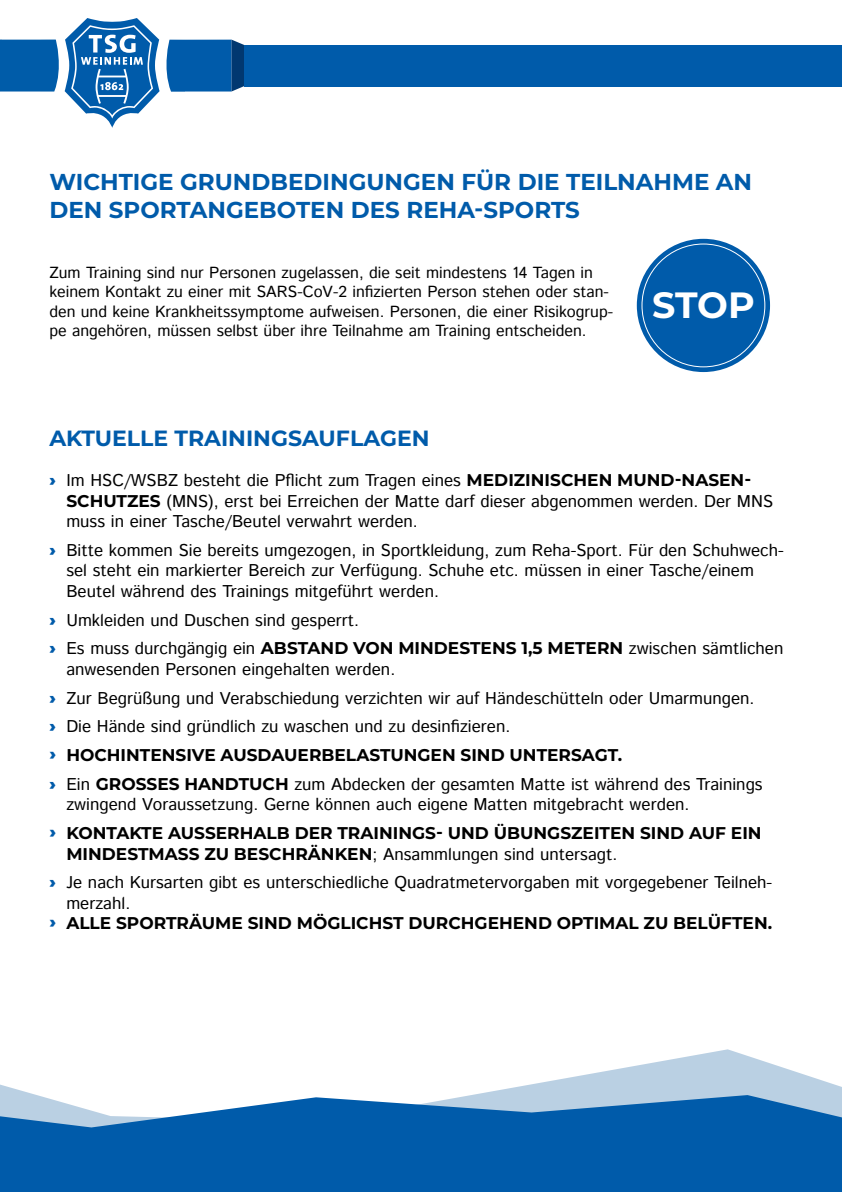
<style>
.page{position:relative;width:842px;height:1192px;background:#fff}
.page>*{position:absolute;margin:0;border:0;box-sizing:border-box;transform-origin:0 0}
.t1{font:700 36.5px "Montserrat";color:#fff}
.t2{font:700 23px/27.6px "Montserrat";color:#005baa}
.t3{font:700 22px "Montserrat";color:#005baa}
.t4{font:17px/20.4px "Istok";color:#000}
.t5{font:700 17px "Montserrat";color:#000}
.t6{font:16px/19.2px "Istok";color:#000}
.s1{font-family:"Montserrat";font-weight:900;color:#005baa}
.s2{font-family:"Montserrat";font-weight:700}
.s3{font-weight:900;color:#005baa}
</style>
<div class="page">
<svg style="left:0;top:18px;width:244px;height:110px"></svg>
<div style="left:244px;top:45px;width:598px;height:41px;background:#005baa"></div>
<svg style="left:0;top:1049px;width:842px;height:46px"></svg>
<svg style="left:0;top:1095px;width:842px;height:97px;background:#1e6eb3"></svg>
<div style="left:637px;top:239px;width:133px;height:133px;background:#005baa;border-radius:50%"></div>
<h2 class="t2" style="left:49px;top:168px;width:704px">WICHTIGE GRUNDBEDINGUNGEN FÜR DIE TEILNAHME AN<br>DEN SPORTANGEBOTEN DES REHA-SPORTS</h2>
<p class="t6" style="left:49px;top:264px;width:565px">Zum Training sind nur Personen zugelassen, die seit mindestens 14 Tagen in keinem Kontakt zu einer mit SARS-CoV-2 infizierten Person stehen oder stan&shy;den und keine Krankheitssymptome aufweisen. Personen, die einer Risikogrup&shy;pe angehören, müssen selbst über ihre Teilnahme am Training entscheiden.</p>
<h1 class="t1" style="left:652px;top:285px;width:104px">STOP</h1>
<p class="t3" style="left:49px;top:426px;width:382px">AKTUELLE TRAININGSAUFLAGEN</p>
<p class="t4" style="left:66px;top:471px;width:708px;text-indent:-17px"><span class="s1">›</span> Im HSC/WSBZ besteht die Pflicht zum Tragen eines <span class="s2">MEDIZINISCHEN MUND-NASEN-<br>SCHUTZES</span> (MNS), erst bei Erreichen der Matte darf dieser abgenommen werden. Der MNS muss in einer Tasche/Beutel verwahrt werden.</p>
<p class="t4" style="left:66px;top:541px;width:719px;text-indent:-17px"><span class="s1">›</span> Bitte kommen Sie bereits umgezogen, in Sportkleidung, zum Reha-Sport. Für den Schuhwech&shy;sel steht ein markierter Bereich zur Verfügung. Schuhe etc. müssen in einer Tasche/einem<br>Beutel während des Trainings mitgeführt werden.</p>
<p class="t4" style="left:49px;top:606px;width:735px;line-height:28.8px"><span class="s1">›</span> Umkleiden und Duschen sind gesperrt.<br><span class="s1">›</span> Es muss durchgängig ein <span class="s2">ABSTAND VON MINDESTENS 1,5 METERN</span> zwischen sämtlichen</p>
<p class="t4" style="left:49px;top:656px;width:707px;line-height:28.8px;text-indent:17px">anwesenden Personen eingehalten werden.<br><span class="s1">›</span> Zur Begrüßung und Verabschiedung verzichten wir auf Händeschütteln oder Umarmungen. <span class="s1">›</span> Die Hände sind gründlich zu waschen und zu desinfizieren.</p>
<p class="t5" style="left:49px;top:746px;width:574px"><span class="s3">›</span> HOCHINTENSIVE AUSDAUERBELASTUNGEN SIND UNTERSAGT.</p>
<p class="t4" style="left:66px;top:775px;width:698px;text-indent:-17px"><span class="s1">›</span> Ein <span class="s2">GROSSES HANDTUCH</span> zum Abdecken der gesamten Matte ist während des Trainings zwingend Voraussetzung. Gerne können auch eigene Matten mitgebracht werden.</p>
<p class="t5" style="left:49px;top:824px;width:714px"><span class="s3">›</span> KONTAKTE AUSSERHALB DER TRAININGS- UND ÜBUNGSZEITEN SIND AUF EIN</p>
<p class="t4" style="left:49px;top:841px;width:724px;line-height:28.8px;text-indent:17px"><span class="s2">MINDESTMASS ZU BESCHRÄNKEN</span>; Ansammlungen sind untersagt.<br><span class="s1">›</span> Je nach Kursarten gibt es unterschiedliche Quadratmetervorgaben mit vorgegebener Teilneh-</p>
<p class="t4" style="left:66px;top:894px;width:65px">merzahl.</p>
<p class="t5" style="left:49px;top:914px;width:724px"><span class="s3">›</span> ALLE SPORTRÄUME SIND MÖGLICHST DURCHGEHEND OPTIMAL ZU BELÜFTEN.</p>
</div>
